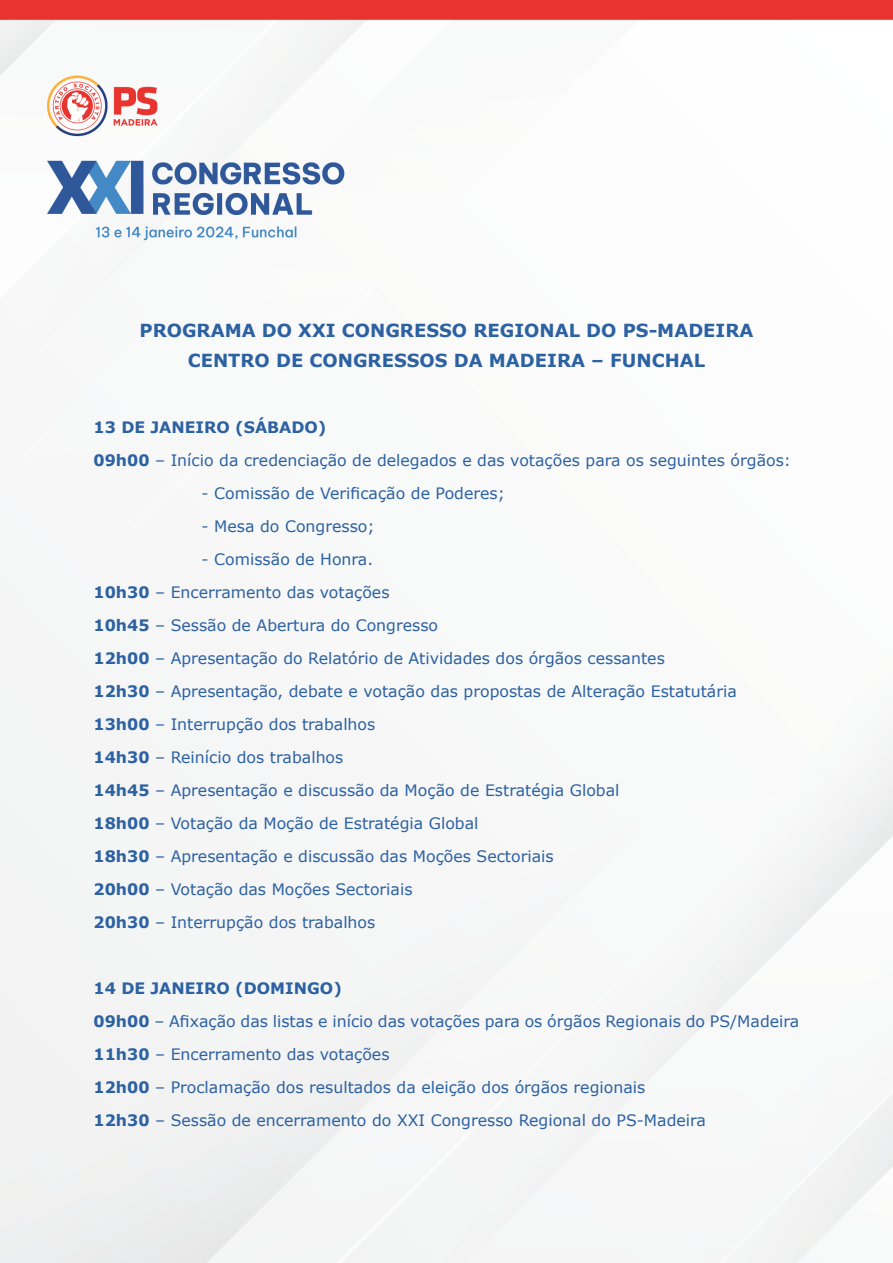
<style>
.page{position:relative;width:893px;height:1263px;background:#fff}
.page>*{position:absolute;margin:0;border:0;box-sizing:border-box;transform-origin:0 0}
.t1{font:700 18px "Verdana";color:#2c61a2}
.t2{font:15.75px "Verdana";color:#2c61a2}
.t3{font:700 15.75px "Verdana";color:#2c61a2}
.s1{font-weight:700}
</style>
<div class="page">
<img style="left:0;top:0;width:893px;height:1263px">
<p class="t1" style="left:139px;top:319px;width:615px">PROGRAMA DO XXI CONGRESSO REGIONAL DO PS-MADEIRA</p>
<p class="t1" style="left:188px;top:349px;width:519px">CENTRO DE CONGRESSOS DA MADEIRA – FUNCHAL</p>
<p class="t3" style="left:94px;top:417px;width:234px">13 DE JANEIRO (SÁBADO)</p>
<p class="t2" style="left:94px;top:450px;width:699px"><span class="s1">09h00</span> – Início da credenciação de delegados e das votações para os seguintes órgãos:</p>
<p class="t2" style="left:202px;top:483px;width:305px">- Comissão de Verificação de Poderes;</p>
<p class="t2" style="left:202px;top:516px;width:175px">- Mesa do Congresso;</p>
<p class="t2" style="left:202px;top:549px;width:173px">- Comissão de Honra.</p>
<p class="t2" style="left:94px;top:582px;width:297px"><span class="s1">10h30</span> – Encerramento das votações</p>
<p class="t2" style="left:94px;top:615px;width:346px"><span class="s1">10h45</span> – Sessão de Abertura do Congresso</p>
<p class="t2" style="left:94px;top:648px;width:573px"><span class="s1">12h00</span> – Apresentação do Relatório de Atividades dos órgãos cessantes</p>
<p class="t2" style="left:94px;top:681px;width:645px"><span class="s1">12h30</span> – Apresentação, debate e votação das propostas de Alteração Estatutária</p>
<p class="t2" style="left:94px;top:714px;width:283px"><span class="s1">13h00</span> – Interrupção dos trabalhos</p>
<p class="t2" style="left:94px;top:747px;width:251px"><span class="s1">14h30</span> – Reinício dos trabalhos</p>
<p class="t2" style="left:94px;top:780px;width:527px"><span class="s1">14h45</span> – Apresentação e discussão da Moção de Estratégia Global</p>
<p class="t2" style="left:94px;top:813px;width:386px"><span class="s1">18h00</span> – Votação da Moção de Estratégia Global</p>
<p class="t2" style="left:94px;top:846px;width:462px"><span class="s1">18h30</span> – Apresentação e discussão das Moções Sectoriais</p>
<p class="t2" style="left:94px;top:879px;width:321px"><span class="s1">20h00</span> – Votação das Moções Sectoriais</p>
<p class="t2" style="left:94px;top:912px;width:283px"><span class="s1">20h30</span> – Interrupção dos trabalhos</p>
<p class="t3" style="left:94px;top:978px;width:250px">14 DE JANEIRO (DOMINGO)</p>
<p class="t2" style="left:94px;top:1011px;width:707px"><span class="s1">09h00</span> – Afixação das listas e início das votações para os órgãos Regionais do PS/Madeira</p>
<p class="t2" style="left:94px;top:1044px;width:297px"><span class="s1">11h30</span> – Encerramento das votações</p>
<p class="t2" style="left:94px;top:1077px;width:553px"><span class="s1">12h00</span> – Proclamação dos resultados da eleição dos órgãos regionais</p>
<p class="t2" style="left:94px;top:1110px;width:614px"><span class="s1">12h30</span> – Sessão de encerramento do XXI Congresso Regional do PS-Madeira</p>
</div>
